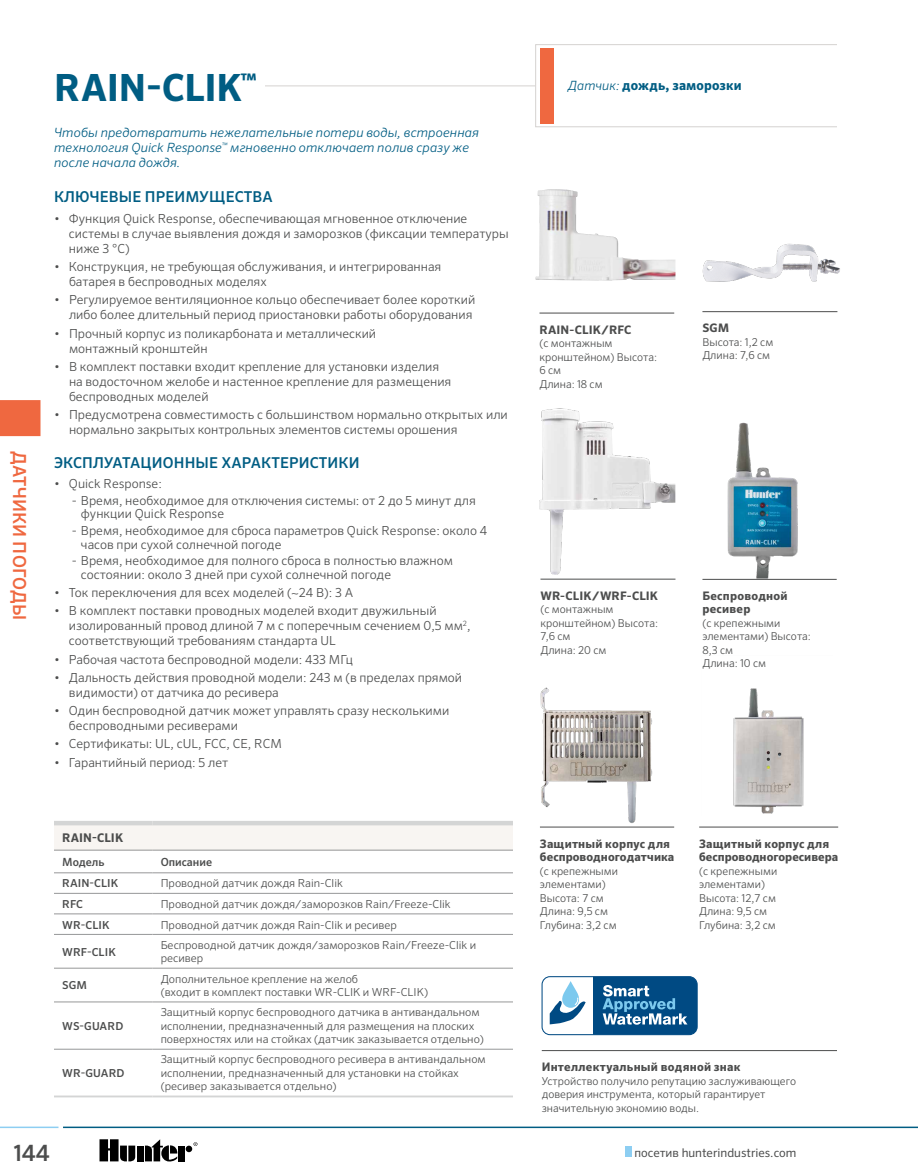
<style>
.page{position:relative;width:918px;height:1175px;background:#fff}
.page>*{position:absolute;margin:0;border:0;box-sizing:border-box;transform-origin:0 0}
.t1{font:700 37.5px "Sero Pro";letter-spacing:-.005em;color:#005d83}
.t2{font:500 22.5px "Sero Pro";color:#4c4d4d}
.t3{font:500 18px "Sero Pro";letter-spacing:.01em;color:#ef6840}
.t4{font:500 15px "Sero Pro";letter-spacing:.01em;color:#005d83}
.t5{font:700 13.5px "Sero Pro";letter-spacing:.01em;color:#005d83}
.t6{font:italic 300 12.75px/15px "Sero Pro";letter-spacing:.015em;color:#005d83}
.t7{font:300 12.45px/15px "Sero Pro";color:#4c4d4d}
.t8{font:12px "Sero Pro";color:#4c4d4d}
.t9{font:700 12px "Sero Pro";letter-spacing:.01em;color:#4c4d4d}
.t10{font:700 11.7px/13.5px "Sero Pro";letter-spacing:.015em;color:#4c4d4d}
.t11{font:500 11.25px "Sero Pro";color:#4c4d4d}
.t12{font:300 10.95px/13.5px "Sero Pro";color:#4c4d4d}
.t13{font:500 10.95px "Sero Pro";letter-spacing:.01em;color:#4c4d4d}
.t14{font:300 10.8px/13.5px "Sero Pro";color:#4c4d4d}
.s1{font-weight:300;font-style:italic;font-size:12.75px}
</style>
<div class="page">
<div style="left:625px;top:1146px;width:7px;height:10px;background:#8dcef2"></div>
<hr style="left:63px;top:1126px;width:855px;height:2px;background:#005d83">
<hr style="left:0;top:1126px;width:58px;height:2px;background:#8dcef2">
<svg style="left:194px;top:1142px;width:3px;height:4px"></svg>
<div style="left:137px;top:1145px;width:7px;height:16px;background:#000"></div>
<div style="left:186px;top:1145px;width:6px;height:7px;background:#000;border-radius:50%"></div>
<div style="left:178px;top:1145px;width:7px;height:16px;background:#000"></div>
<svg style="left:145px;top:1139px;width:32px;height:22px"></svg>
<svg style="left:100px;top:1139px;width:35px;height:22px"></svg>
<hr style="left:54px;top:85px;width:481px;height:1px;background:#d5d2d0">
<div style="left:535px;top:44px;width:302px;height:83px;border:1px solid #d5d2d0"></div>
<div style="left:540px;top:48px;width:13px;height:75px;background:#ef6840"></div>
<div style="left:0;top:400px;width:40px;height:36px;background:#ef6840"></div>
<div style="left:54px;top:53px;width:211px;height:47px;background:#fff"></div>
<hr style="left:539px;top:313px;width:135px;height:1px;background:#4c4d4d">
<hr style="left:702px;top:579px;width:135px;height:1px;background:#4c4d4d">
<hr style="left:702px;top:311px;width:135px;height:1px;background:#4c4d4d">
<div style="left:54px;top:823px;width:459px;height:27px;background:#f8f5f2"></div>
<hr style="left:54px;top:850px;width:99px;height:1px;background:#969798">
<hr style="left:153px;top:850px;width:360px;height:1px;background:#969798">
<hr style="left:54px;top:872px;width:99px;height:1px;background:#969798">
<hr style="left:153px;top:872px;width:360px;height:1px;background:#969798">
<hr style="left:54px;top:893px;width:99px;height:1px;background:#969798">
<hr style="left:153px;top:893px;width:360px;height:1px;background:#969798">
<hr style="left:54px;top:913px;width:99px;height:1px;background:#969798">
<hr style="left:153px;top:913px;width:360px;height:1px;background:#969798">
<hr style="left:54px;top:934px;width:99px;height:1px;background:#969798">
<hr style="left:153px;top:934px;width:360px;height:1px;background:#969798">
<hr style="left:54px;top:821px;width:99px;height:4px;background:#d4d5d5">
<hr style="left:153px;top:821px;width:360px;height:4px;background:#d4d5d5">
<hr style="left:54px;top:1049px;width:99px;height:1px;background:#969798">
<hr style="left:153px;top:1049px;width:360px;height:1px;background:#969798">
<hr style="left:54px;top:968px;width:99px;height:1px;background:#969798">
<hr style="left:153px;top:968px;width:360px;height:1px;background:#969798">
<hr style="left:54px;top:1001px;width:99px;height:1px;background:#969798">
<hr style="left:153px;top:1001px;width:360px;height:1px;background:#969798">
<hr style="left:54px;top:1095px;width:99px;height:2px;background:#d4d5d5">
<hr style="left:153px;top:1095px;width:360px;height:2px;background:#d4d5d5">
<img style="left:727px;top:422px;width:71px;height:156px">
<img style="left:702px;top:243px;width:138px;height:39px">
<img style="left:535px;top:189px;width:140px;height:92px">
<img style="left:539px;top:408px;width:136px;height:172px">
<hr style="left:540px;top:826px;width:134px;height:1px;background:#4c4d4d">
<hr style="left:699px;top:826px;width:139px;height:1px;background:#4c4d4d">
<hr style="left:542px;top:1050px;width:295px;height:1px;background:#4c4d4d">
<img style="left:733px;top:688px;width:71px;height:126px">
<img style="left:540px;top:687px;width:113px;height:136px">
<div style="left:542px;top:976px;width:156px;height:59px;border:1px solid #004a83;border-radius:8px"></div>
<svg style="left:550px;top:981px;width:36px;height:43px"></svg>
<svg style="left:593px;top:976px;width:104px;height:58px;background:#286999"></svg>
<h3 class="t3" style="left:30px;top:451px;width:171px;rotate:90deg">ДАТЧИКИ ПОГОДЫ</h3>
<h1 class="t1" style="left:54px;top:64px;width:204px">RAIN-CLIK<sup>™</sup></h1>
<p class="t6" style="left:54px;top:125px;width:427px">Чтобы предотвратить нежелательные потери воды, встроенная технология Quick Response<sup>™</sup> мгновенно отключает полив сразу же после начала дождя.</p>
<p class="t4" style="left:54px;top:188px;width:220px">КЛЮЧЕВЫЕ ПРЕИМУЩЕСТВА</p>
<p class="t7" style="left:69px;top:211px;width:441px;text-indent:-15px">• Функция Quick Response, обеспечивающая мгновенное отключение системы в случае выявления дождя и заморозков (фиксации температуры ниже 3 °C)</p>
<p class="t7" style="left:69px;top:259px;width:374px;text-indent:-15px">• Конструкция, не требующая обслуживания, и интегрированная батарея в беспроводных моделях</p>
<p class="t7" style="left:54px;top:292px;width:423px;text-align:right">• Регулируемое вентиляционное кольцо обеспечивает более короткий либо более длительный период приостановки работы оборудования</p>
<p class="t7" style="left:69px;top:325px;width:309px;text-indent:-15px">• Прочный корпус из поликарбоната и металлический монтажный кронштейн</p>
<p class="t7" style="left:69px;top:359px;width:384px;text-indent:-15px">• В комплект поставки входит крепление для установки изделия на водосточном желобе и настенное крепление для размещения беспроводных моделей</p>
<p class="t7" style="left:69px;top:407px;width:440px;text-indent:-15px">• Предусмотрена совместимость с большинством нормально открытых или нормально закрытых контрольных элементов системы орошения</p>
<p class="t4" style="left:54px;top:453px;width:307px">ЭКСПЛУАТАЦИОННЫЕ ХАРАКТЕРИСТИКИ</p>
<p class="t7" style="left:54px;top:476px;width:109px">• Quick Response:</p>
<p class="t7" style="left:81px;top:493px;width:396px;line-height:13.5px;text-indent:-9px">- Время, необходимое для отключения системы: от 2 до 5 минут для функции Quick Response</p>
<p class="t7" style="left:81px;top:524px;width:408px;line-height:13.5px;text-indent:-9px">- Время, необходимое для сброса параметров Quick Response: около 4 часов при сухой солнечной погоде</p>
<p class="t7" style="left:81px;top:554px;width:374px;line-height:13.5px;text-indent:-9px">- Время, необходимое для полного сброса в полностью влажном состоянии: около 3 дней при сухой солнечной погоде</p>
<p class="t7" style="left:54px;top:585px;width:301px">• Ток переключения для всех моделей (~24 В): 3 A</p>
<p class="t7" style="left:69px;top:603px;width:403px;text-indent:-15px">• В комплект поставки проводных моделей входит двужильный изолированный провод длиной 7 м с поперечным сечением 0,5 мм<sup>2</sup>, соответствующий требованиям стандарта UL</p>
<p class="t7" style="left:54px;top:651px;width:301px">• Рабочая частота беспроводной модели: 433 МГц</p>
<p class="t7" style="left:69px;top:670px;width:395px;text-indent:-15px">• Дальность действия проводной модели: 243 м (в пределах прямой видимости) от датчика до ресивера</p>
<p class="t7" style="left:69px;top:703px;width:382px;text-indent:-15px">• Один беспроводной датчик может управлять сразу несколькими беспроводными ресиверами</p>
<p class="t7" style="left:54px;top:736px;width:229px">• Сертификаты: UL, cUL, FCC, CE, RCM</p>
<p class="t7" style="left:54px;top:754px;width:176px">• Гарантийный период: 5 лет</p>
<p class="t9" style="left:62px;top:830px;width:63px">RAIN-CLIK</p>
<p class="t11" style="left:62px;top:855px;width:44px">Модель</p>
<p class="t11" style="left:161px;top:855px;width:53px">Описание</p>
<p class="t13" style="left:62px;top:877px;width:58px">RAIN-CLIK</p>
<p class="t12" style="left:161px;top:876px;width:184px">Проводной датчик дождя Rain-Clik</p>
<p class="t13" style="left:62px;top:897px;width:22px">RFC</p>
<p class="t12" style="left:161px;top:897px;width:292px">Проводной датчик дождя/заморозков Rain/Freeze-Clik</p>
<p class="t13" style="left:62px;top:918px;width:49px">WR-CLIK</p>
<p class="t12" style="left:161px;top:917px;width:238px">Проводной датчик дождя Rain-Clik и ресивер</p>
<p class="t13" style="left:62px;top:945px;width:55px">WRF-CLIK</p>
<p class="t12" style="left:161px;top:938px;width:317px">Беспроводной датчик дождя/заморозков Rain/Freeze-Clik и ресивер</p>
<p class="t13" style="left:62px;top:979px;width:27px">SGM</p>
<p class="t12" style="left:161px;top:972px;width:269px">Дополнительное крепление на желоб<br>(входит в комплект поставки WR-CLIK и WRF-CLIK)</p>
<p class="t13" style="left:62px;top:1019px;width:63px">WS-GUARD</p>
<p class="t12" style="left:161px;top:1005px;width:325px">Защитный корпус беспроводного датчика в антивандальном исполнении, предназначенный для размещения на плоских поверхностях или на стойках (датчик заказывается отдельно)</p>
<p class="t13" style="left:62px;top:1066px;width:64px">WR-GUARD</p>
<p class="t12" style="left:161px;top:1052px;width:327px">Защитный корпус беспроводного ресивера в антивандальном исполнении, предназначенный для установки на стойках (ресивер заказывается отдельно)</p>
<p class="t5" style="left:568px;top:77px;width:175px"><span class="s1">Датчик:</span> дождь, заморозки</p>
<p class="t10" style="left:539px;top:323px;width:93px">RAIN-CLIK/RFC</p>
<p class="t14" style="left:539px;top:336px;width:119px">(с монтажным кронштейном) Высота:<br>6 см<br>Длина: 18 см</p>
<p class="t10" style="left:702px;top:321px;width:28px">SGM</p>
<p class="t14" style="left:702px;top:335px;width:72px">Высота: 1,2 см<br>Длина: 7,6 см</p>
<p class="t10" style="left:540px;top:589px;width:119px">WR-CLIK/WRF-CLIK</p>
<p class="t14" style="left:540px;top:602px;width:119px">(с монтажным кронштейном) Высота:<br>7,6 см<br>Длина: 20 см</p>
<p class="t10" style="left:702px;top:589px;width:87px">Беспроводной ресивер</p>
<p class="t14" style="left:702px;top:616px;width:110px">(с крепежными элементами) Высота:<br>8,3 см<br>Длина: 10 см</p>
<p class="t10" style="left:540px;top:836px;width:136px">Защитный корпус для беспроводного датчика</p>
<p class="t14" style="left:540px;top:863px;width:80px">(с крепежными элементами)<br>Высота: 7 см<br>Длина: 9,5 см<br>Глубина: 3,2 см</p>
<p class="t10" style="left:699px;top:836px;width:141px">Защитный корпус для беспроводного ресивера</p>
<p class="t14" style="left:699px;top:863px;width:80px">(с крепежными элементами)<br>Высота: 12,7 см<br>Длина: 9,5 см<br>Глубина: 3,2 см</p>
<p class="t10" style="left:542px;top:1060px;width:200px">Интеллектуальный водяной знак</p>
<p class="t14" style="left:542px;top:1073px;width:256px">Устройство получило репутацию заслуживающего доверия инструмента, который гарантирует значительную экономию воды.</p>
<h2 class="t2" style="left:13px;top:1139px;width:38px">144</h2>
<p class="t8" style="left:634px;top:1145px;width:164px">посетив hunterindustries.com</p>
</div>
